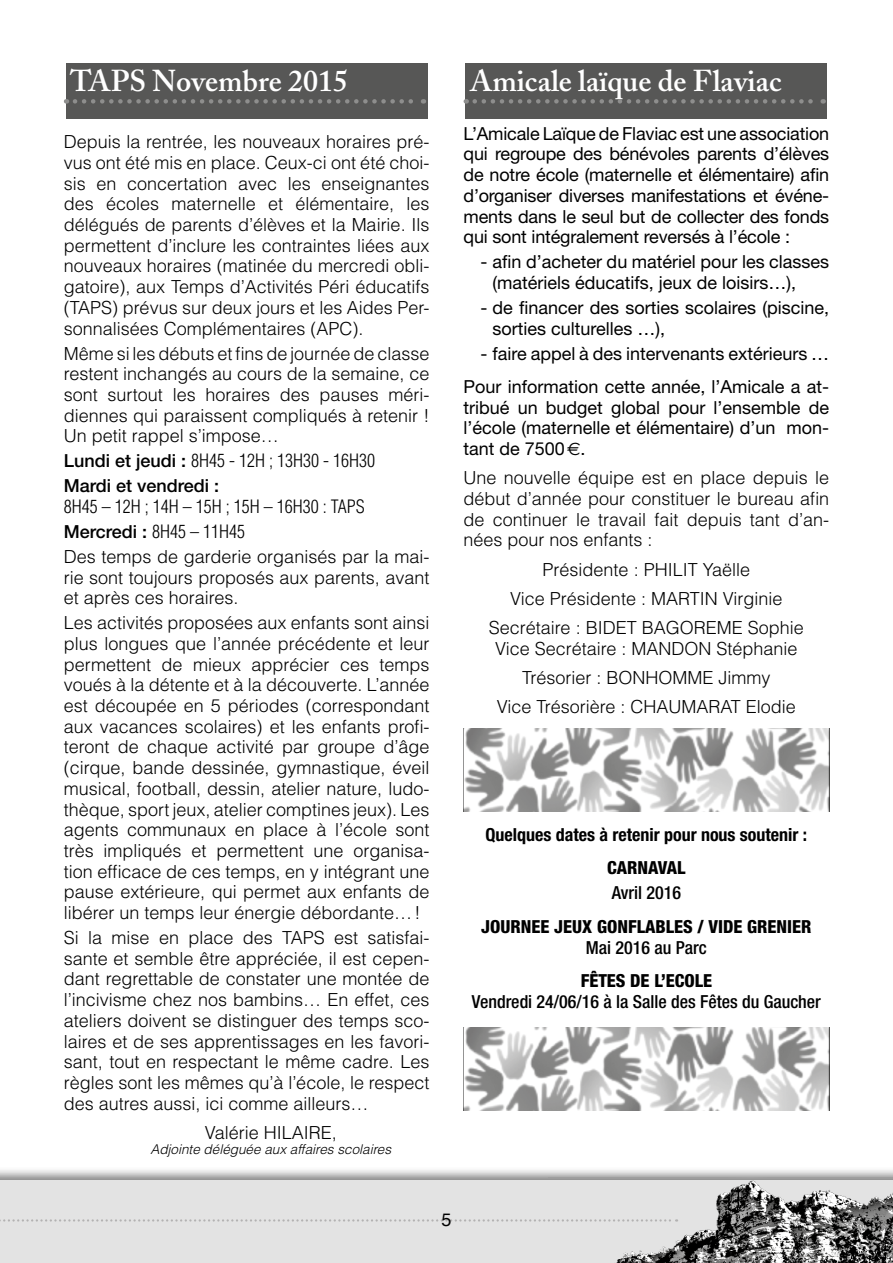
<style>
.page{position:relative;width:893px;height:1263px;background:#fff}
.page>*{position:absolute;margin:0;border:0;box-sizing:border-box;transform-origin:0 0}
.t1{font:600 30px "Adobe Caslon";color:#fff}
.t2{font:300 18px/20.7px "Helvetica";color:#000;text-align:justify}
.t3{font:18px/20.7px "Helvetica Neue";color:#000;text-align:justify}
.t4{font:300 condensed 18px/24.9px "Helvetica";color:#000}
.t5{font:500 condensed 18px "Helvetica Neue";color:#000}
.t6{font:800 condensed 18px "Helvetica Neue";color:#000}
.t7{font:700 condensed 18px "Helvetica Neue";color:#000}
.t8{font:500 18px "Helvetica Neue";color:#000}
.t9{font:18px "Helvetica";color:#000}
.t10{font:italic 300 13.5px "Helvetica";color:#000}
.s1{font-family:"Helvetica Neue";font-weight:500;font-stretch:normal}
.s2{font-stretch:normal}
.s3{font-family:"Euro Sans"}
</style>
<div class="page">
<div style="left:0;top:1167px;width:893px;height:96px;background:#000;opacity:.5"></div>
<div style="left:0;top:1180px;width:893px;height:83px;background:#e3e3e3"></div>
<img style="left:549px;top:1178px;width:344px;height:85px">
<svg style="left:0;top:1219px;width:677px;height:2px"></svg>
<div style="left:66px;top:64px;width:361px;height:55px;background:#575756"></div>
<svg style="left:75px;top:99px;width:349px;height:5px"></svg>
<div style="left:466px;top:64px;width:361px;height:55px;background:#575756"></div>
<svg style="left:475px;top:99px;width:349px;height:5px"></svg>
<img style="left:463px;top:729px;width:366px;height:83px">
<img style="left:463px;top:1027px;width:366px;height:84px">
<h1 class="t1" style="left:70px;top:63px;width:279px">TAPS Novembre 2015</h1>
<p class="t2" style="left:64px;top:131px;width:367px">Depuis la rentrée, les nouveaux horaires pré&shy;vus ont été mis en place. Ceux-ci ont été choi&shy;sis en concertation avec les enseignantes des écoles maternelle et élémentaire, les délégués de parents d’élèves et la Mairie. Ils permettent d’inclure les contraintes liées aux nouveaux horaires (matinée du mercredi obli&shy;gatoire), aux Temps d’Activités Péri éducatifs (TAPS) prévus sur deux jours et les Aides Per&shy;sonnalisées Complémentaires (APC).</p>
<p class="t2" style="left:64px;top:343px;width:367px">Même si les débuts et fins de journée de classe restent inchangés au cours de la semaine, ce sont surtout les horaires des pauses méri&shy;diennes qui paraissent compliqués à retenir !<br>Un petit rappel s’impose…</p>
<p class="t4" style="left:64px;top:448px;width:313px"><span class="s1">Lundi et jeudi :</span> 8H45 - 12H ; 13H30 - 16H30</p>
<p class="t8" style="left:64px;top:475px;width:157px">Mardi et vendredi :</p>
<p class="t4" style="left:64px;top:494px;width:367px">8H45 – 12H ; 14H – 15H ; 15H – 16H30 : TAPS<br><span class="s1">Mercredi :</span> 8H45 – 11H45<br><span class="s2">Des temps de garderie organisés par la mai-</span></p>
<p class="t2" style="left:64px;top:567px;width:367px">rie sont toujours proposés aux parents, avant et après ces horaires.</p>
<p class="t2" style="left:64px;top:612px;width:367px">Les activités proposées aux enfants sont ainsi plus longues que l’année précédente et leur permettent de mieux apprécier ces temps voués à la détente et à la découverte. L’année est découpée en 5 périodes (correspondant aux vacances scolaires) et les enfants profi&shy;teront de chaque activité par groupe d’âge (cirque, bande dessinée, gymnastique, éveil musical, football, dessin, atelier nature, ludo&shy;thèque, sport jeux, atelier comptines jeux). Les agents communaux en place à l’école sont très impliqués et permettent une organisa&shy;tion efficace de ces temps, en y intégrant une pause extérieure, qui permet aux enfants de libérer un temps leur énergie débordante…!</p>
<p class="t2" style="left:64px;top:927px;width:367px">Si la mise en place des TAPS est satisfai&shy;sante et semble être appréciée, il est cepen&shy;dant regrettable de constater une montée de l’incivisme chez nos bambins… En effet, ces ateliers doivent se distinguer des temps sco&shy;laires et de ses apprentissages en les favori&shy;sant, tout en respectant le même cadre. Les règles sont les mêmes qu’à l’école, le respect des autres aussi, ici comme ailleurs…</p>
<p class="t2" style="left:205px;top:1122px;width:134px">Valérie HILAIRE,</p>
<p class="t10" style="left:150px;top:1141px;width:242px">Adjointe déléguée aux affaires scolaires</p>
<h1 class="t1" style="left:470px;top:63px;width:313px">Amicale laïque de Flaviac</h1>
<p class="t3" style="left:463px;top:123px;width:367px">L’Amicale Laïque de Flaviac est une association qui regroupe des bénévoles parents d’élèves de notre école (maternelle et élémentaire) afin d’organiser diverses manifestations et événe&shy;ments dans le seul but de collecter des fonds qui sont intégralement reversés à l’école :</p>
<p class="t3" style="left:492px;top:251px;width:338px;text-indent:-12px">- afin d’acheter du matériel pour les classes (matériels éducatifs, jeux de loisirs…),</p>
<p class="t3" style="left:492px;top:297px;width:338px;text-indent:-12px">- de financer des sorties scolaires (piscine, sorties culturelles …),</p>
<p class="t3" style="left:463px;top:336px;width:367px;line-height:33.5px;text-align:right">- faire appel à des intervenants extérieurs …<br>Pour information cette année, l’Amicale a at-</p>
<p class="t3" style="left:463px;top:397px;width:367px">tribué un budget global pour l’ensemble de l’école (maternelle et élémentaire) d’un mon&shy;tant de 7500<span class="s3">E</span>.</p>
<p class="t2" style="left:463px;top:467px;width:367px">Une nouvelle équipe est en place depuis le début d’année pour constituer le bureau afin de continuer le travail fait depuis tant d’an&shy;nées pour nos enfants :</p>
<p class="t2" style="left:489px;top:554px;width:316px;line-height:29.2px;text-align:center">Présidente : PHILIT Yaëlle<br>Vice Présidente : MARTIN Virginie<br>Secrétaire : BIDET BAGOREME Sophie</p>
<p class="t2" style="left:495px;top:633px;width:304px;line-height:29.2px;text-align:center">Vice Secrétaire : MANDON Stéphanie<br>Trésorier : BONHOMME Jimmy<br>Vice Trésorière : CHAUMARAT Elodie</p>
<p class="t7" style="left:485px;top:824px;width:323px">Quelques dates à retenir pour nous soutenir :</p>
<p class="t6" style="left:607px;top:857px;width:80px">CARNAVAL</p>
<p class="t5" style="left:612px;top:882px;width:71px">Avril 2016</p>
<p class="t6" style="left:481px;top:915px;width:332px">JOURNEE JEUX GONFLABLES / VIDE GRENIER</p>
<p class="t5" style="left:586px;top:936px;width:122px">Mai 2016 au Parc</p>
<p class="t6" style="left:581px;top:969px;width:133px">FÊTES DE L’ECOLE</p>
<p class="t5" style="left:472px;top:991px;width:351px">Vendredi 24/06/16 à la Salle des Fêtes du Gaucher</p>
<p class="t9" style="left:441px;top:1207px;width:12px">5</p>
</div>
